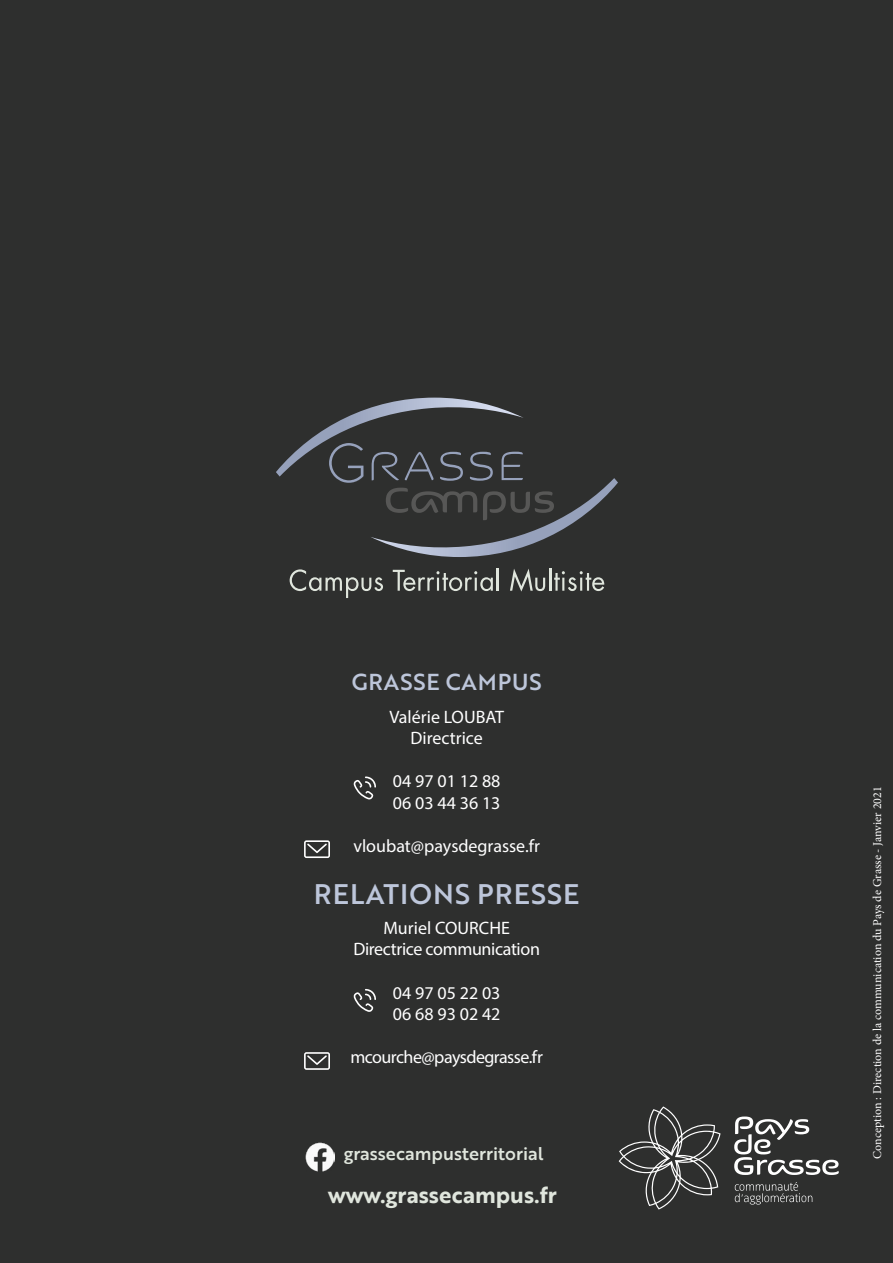
<style>
.page{position:relative;width:893px;height:1263px;background:#2e2f2e}
.page>*{position:absolute;margin:0;border:0;box-sizing:border-box;transform-origin:0 0}
.t1{font:27.6px "Brother 1816 Medium";letter-spacing:.04em;color:#bdc6da}
.t2{font:22.5px "Brother 1816 Bold";color:#e0e6dd}
.t3{font:22.5px "Brother 1816 Medium";letter-spacing:.04em;color:#bdc6da}
.t4{font:18px/21.6px "Myriad Pro";color:#fff}
.t5{font:18px/21.6px "Myriad Pro";letter-spacing:-.02em;color:#fff;text-align:center}
.t6{font:18px "Myriad Pro";letter-spacing:-.03em;color:#fff}
.t7{font:18px "Brother 1816 Medium";color:#e0e6dd}
.t8{font:12px "Minion Pro";color:#fff}
</style>
<div class="page">
<svg style="left:276px;top:398px;width:342px;height:159px"></svg>
<svg style="left:290px;top:569px;width:93px;height:29px"></svg>
<svg style="left:393px;top:570px;width:100px;height:21px"></svg>
<hr style="left:497px;top:568px;width:2px;height:23px;background:#e0e6dd">
<svg style="left:510px;top:569px;width:35px;height:22px"></svg>
<hr style="left:549px;top:568px;width:2px;height:23px;background:#e0e6dd">
<svg style="left:554px;top:571px;width:50px;height:20px"></svg>
<svg style="left:354px;top:989px;width:22px;height:23px"></svg>
<svg style="left:354px;top:776px;width:22px;height:23px"></svg>
<svg style="left:304px;top:1052px;width:26px;height:18px"></svg>
<img style="left:305px;top:1142px;width:29px;height:29px">
<svg style="left:304px;top:840px;width:26px;height:18px"></svg>
<svg style="left:619px;top:1106px;width:102px;height:103px"></svg>
<svg style="left:735px;top:1182px;width:77px;height:22px"></svg>
<svg style="left:734px;top:1116px;width:105px;height:59px"></svg>
<p class="t3" style="left:352px;top:665px;width:191px">GRASSE CAMPUS</p>
<p class="t4" style="left:389px;top:705px;width:116px;text-align:center">Valérie LOUBAT<br>Directrice</p>
<p class="t4" style="left:393px;top:770px;width:109px">04 97 01 12 88<br>06 03 44 36 13</p>
<p class="t4" style="left:353px;top:835px;width:188px">vloubat@paysdegrasse.fr</p>
<h1 class="t1" style="left:314px;top:873px;width:267px">RELATIONS PRESSE</h1>
<p class="t5" style="left:353px;top:917px;width:188px">Muriel COURCHE<br>Directrice communication</p>
<p class="t4" style="left:393px;top:981px;width:109px">04 97 05 22 03<br>06 68 93 02 42</p>
<p class="t6" style="left:350px;top:1046px;width:194px">mcourche@paysdegrasse.fr</p>
<p class="t7" style="left:344px;top:1140px;width:201px">grassecampusterritorial</p>
<p class="t2" style="left:328px;top:1177px;width:230px">www.grassecampus.fr</p>
<p class="t8" style="left:869px;top:1159px;width:374px;rotate:-90deg">Conception : Direction de la communication du Pays de Grasse - Janvier 2021</p>
</div>
